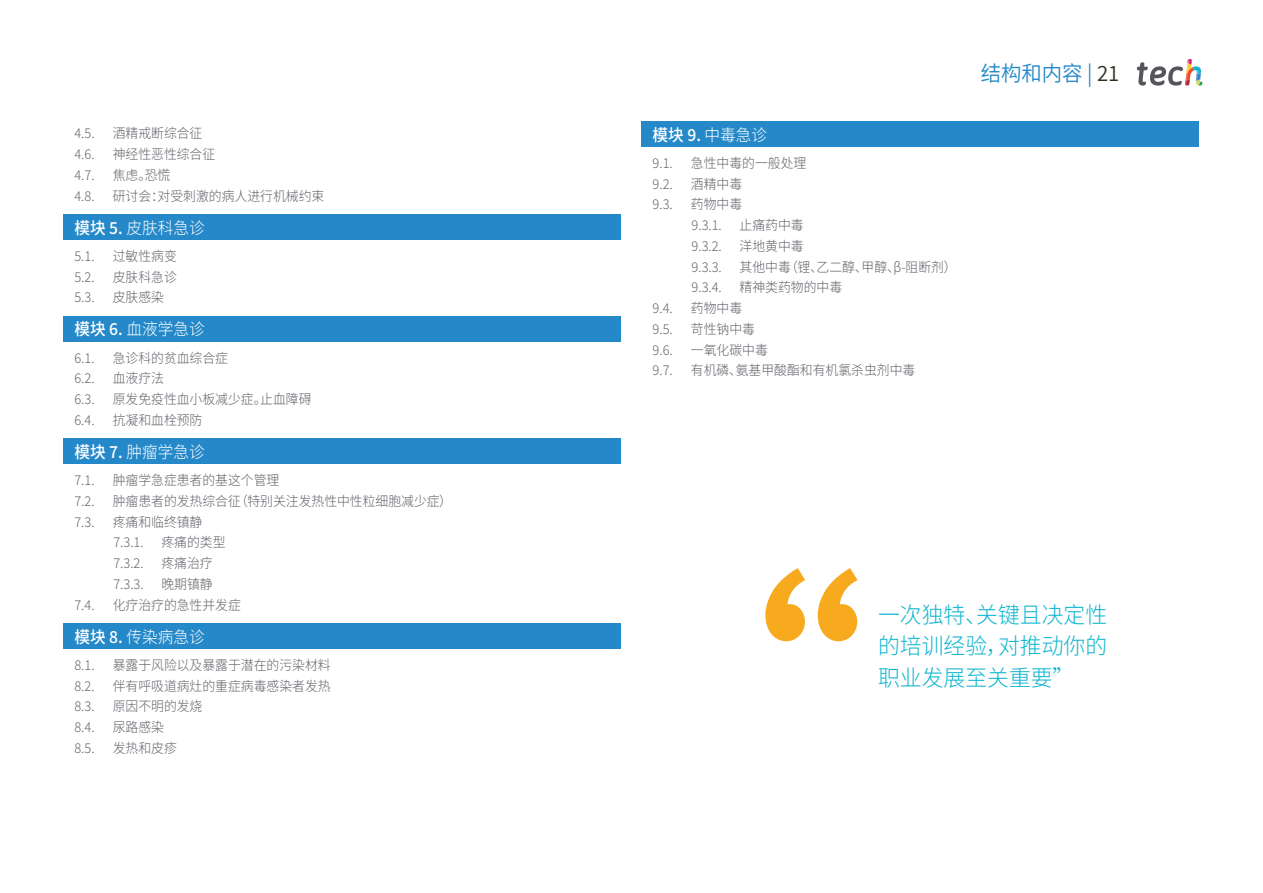
<style>
.page{position:relative;width:1263px;height:893px;background:#fff}
.page>*{position:absolute;margin:0;border:0;box-sizing:border-box;transform-origin:0 0}
.t1{font:300 22.5px/31.5px "Source Han Sans CN";color:#0fb6cf;text-align:justify}
.t2{font:21px "Source Han Sans CN";color:#2488c9}
.t3{font:300 16.5px "Source Han Sans CN";color:#fff;scale:.95 1}
.t4{font:500 16.5px "Source Han Sans CN";color:#fff;scale:.95 1}
.t5{font:300 13.5px/20.7px "Source Han Sans CN";color:#61646a;scale:.95 1}
.s1{font-weight:500}
.s2{font-weight:300}
.s3{color:#312e20}
</style>
<div class="page">
<div style="left:63px;top:214px;width:557px;height:26px;background:#2488c9"></div>
<div style="left:63px;top:316px;width:557px;height:25px;background:#2488c9"></div>
<div style="left:63px;top:438px;width:557px;height:26px;background:#2488c9"></div>
<div style="left:63px;top:623px;width:557px;height:26px;background:#2488c9"></div>
<div style="left:642px;top:121px;width:557px;height:26px;background:#2488c9"></div>
<svg style="left:1137px;top:59px;width:65px;height:27px"></svg>
<svg style="left:765px;top:568px;width:92px;height:73px"></svg>
<p class="t5" style="left:74px;top:123px;width:23px">4.5.</p>
<p class="t5" style="left:113px;top:123px;width:96px">酒精戒断综合征</p>
<p class="t5" style="left:74px;top:144px;width:23px">4.6.</p>
<p class="t5" style="left:113px;top:144px;width:110px">神经性恶性综合征</p>
<p class="t5" style="left:74px;top:165px;width:23px">4.7.</p>
<p class="t5" style="left:113px;top:165px;width:62px">焦虑。恐慌</p>
<p class="t5" style="left:74px;top:186px;width:23px">4.8.</p>
<p class="t5" style="left:113px;top:186px;width:224px">研讨会：对受刺激的病人进行机械约束</p>
<p class="t3" style="left:74px;top:218px;width:139px"><span class="s1">模块 5.</span> 皮肤科急诊</p>
<p class="t5" style="left:74px;top:246px;width:23px">5.1.</p>
<p class="t5" style="left:113px;top:246px;width:69px">过敏性病变</p>
<p class="t5" style="left:74px;top:267px;width:23px">5.2.</p>
<p class="t5" style="left:113px;top:267px;width:69px">皮肤科急诊</p>
<p class="t5" style="left:74px;top:287px;width:23px">5.3.</p>
<p class="t5" style="left:113px;top:287px;width:56px">皮肤感染</p>
<p class="t3" style="left:74px;top:320px;width:139px"><span class="s1">模块 6.</span> 血液学急诊</p>
<p class="t5" style="left:74px;top:348px;width:23px">6.1.</p>
<p class="t5" style="left:113px;top:348px;width:123px">急诊科的贫血综合症</p>
<p class="t5" style="left:74px;top:368px;width:23px">6.2.</p>
<p class="t5" style="left:113px;top:368px;width:56px">血液疗法</p>
<p class="t5" style="left:74px;top:389px;width:23px">6.3.</p>
<p class="t5" style="left:113px;top:389px;width:211px">原发免疫性血小板减少症。止血障碍</p>
<p class="t5" style="left:74px;top:410px;width:23px">6.4.</p>
<p class="t5" style="left:113px;top:410px;width:96px">抗凝和血栓预防</p>
<p class="t3" style="left:74px;top:443px;width:139px"><span class="s1">模块 7.</span> 肿瘤学急诊</p>
<p class="t5" style="left:74px;top:470px;width:23px">7.1.</p>
<p class="t5" style="left:113px;top:470px;width:177px">肿瘤学急症患者的基这个管理</p>
<p class="t5" style="left:74px;top:491px;width:23px">7.2.</p>
<p class="t5" style="left:113px;top:491px;width:359px">肿瘤患者的发热综合征（特别关注发热性中性粒细胞减少症）</p>
<p class="t5" style="left:74px;top:512px;width:23px">7.3.</p>
<p class="t5" style="left:113px;top:512px;width:96px">疼痛和临终镇静<br>7.3.1.</p>
<p class="t5" style="left:161px;top:532px;width:69px">疼痛的类型</p>
<p class="t5" style="left:113px;top:553px;width:33px">7.3.2.</p>
<p class="t5" style="left:161px;top:553px;width:55px">疼痛治疗</p>
<p class="t5" style="left:113px;top:574px;width:33px">7.3.3.</p>
<p class="t5" style="left:161px;top:574px;width:55px">晚期镇静</p>
<p class="t5" style="left:74px;top:595px;width:23px">7.4.</p>
<p class="t5" style="left:113px;top:595px;width:137px">化疗治疗的急性并发症</p>
<p class="t3" style="left:74px;top:627px;width:139px"><span class="s1">模块 8.</span> 传染病急诊</p>
<p class="t5" style="left:74px;top:655px;width:23px">8.1.</p>
<p class="t5" style="left:113px;top:655px;width:231px">暴露于风险以及暴露于潜在的污染材料</p>
<p class="t5" style="left:74px;top:676px;width:23px">8.2.</p>
<p class="t5" style="left:113px;top:676px;width:231px">伴有呼吸道病灶的重症病毒感染者发热</p>
<p class="t5" style="left:74px;top:696px;width:23px">8.3.</p>
<p class="t5" style="left:113px;top:696px;width:96px">原因不明的发烧</p>
<p class="t5" style="left:74px;top:717px;width:23px">8.4.</p>
<p class="t5" style="left:113px;top:717px;width:56px">尿路感染</p>
<p class="t5" style="left:74px;top:738px;width:23px">8.5.</p>
<p class="t5" style="left:113px;top:738px;width:69px">发热和皮疹</p>
<p class="t4" style="left:653px;top:125px;width:122px">模块 9. <span class="s2">中毒急诊</span></p>
<p class="t5" style="left:653px;top:153px;width:23px">9.1.</p>
<p class="t5" style="left:691px;top:153px;width:123px">急性中毒的一般处理</p>
<p class="t5" style="left:653px;top:174px;width:23px">9.2.</p>
<p class="t5" style="left:691px;top:174px;width:56px">酒精中毒</p>
<p class="t5" style="left:653px;top:194px;width:23px">9.3.</p>
<p class="t5" style="left:691px;top:194px;width:56px">药物中毒<br>9.3.1.</p>
<p class="t5" style="left:740px;top:215px;width:69px">止痛药中毒</p>
<p class="t5" style="left:692px;top:236px;width:33px">9.3.2.</p>
<p class="t5" style="left:740px;top:236px;width:69px">洋地黄中毒</p>
<p class="t5" style="left:692px;top:257px;width:33px">9.3.3.</p>
<p class="t5" style="left:740px;top:257px;width:230px">其他中毒（锂、乙二醇、甲醇、β-阻断剂）</p>
<p class="t5" style="left:692px;top:277px;width:33px">9.3.4.</p>
<p class="t5" style="left:740px;top:277px;width:110px">精神类药物的中毒</p>
<p class="t5" style="left:653px;top:298px;width:23px">9.4.</p>
<p class="t5" style="left:691px;top:298px;width:56px">药物中毒</p>
<p class="t5" style="left:653px;top:319px;width:23px">9.5.</p>
<p class="t5" style="left:691px;top:319px;width:69px">苛性钠中毒</p>
<p class="t5" style="left:653px;top:340px;width:23px">9.6.</p>
<p class="t5" style="left:691px;top:340px;width:82px">一氧化碳中毒</p>
<p class="t5" style="left:653px;top:360px;width:23px">9.7.</p>
<p class="t5" style="left:691px;top:360px;width:238px">有机磷、氨基甲酸酯和有机氯杀虫剂中毒</p>
<h2 class="t2" style="left:981px;top:61px;width:140px">结构和内容 | <span class="s3">21</span></h2>
<h1 class="t1" style="left:878px;top:599px;width:231px">一次独特、关键且决定性的培训经验，对推动你的职业发展至关重要”</h1>
</div>
